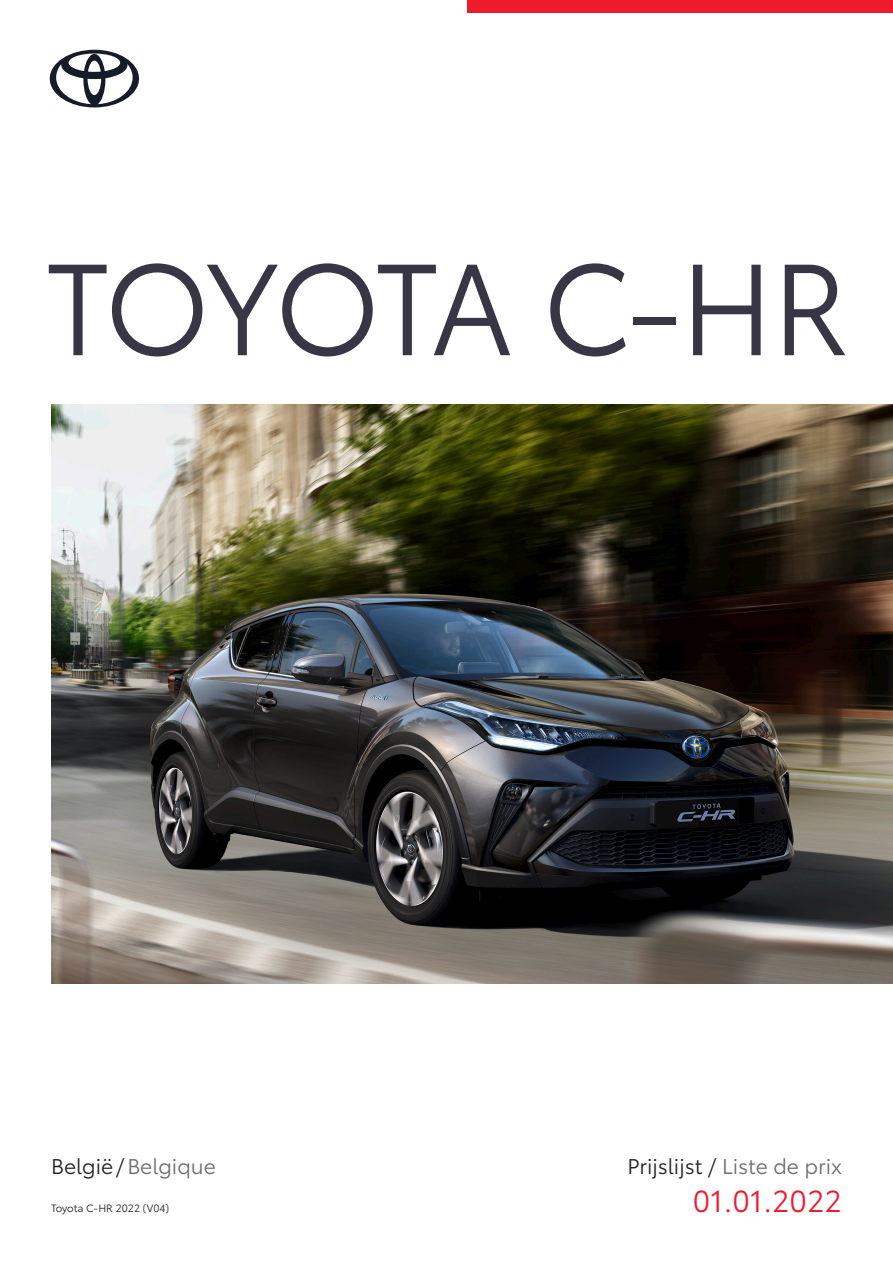
<style>
.page{position:relative;width:893px;height:1263px;background:#fff}
.page>*{position:absolute;margin:0;border:0;box-sizing:border-box;transform-origin:0 0}
.t1{font:127.5px "Toyota Type";letter-spacing:-.04em;color:#383644;scale:.96 1}
.J_BC_MODEL_SIGN_OFF{font:30px "Toyota Type";color:#ee1b2d}
.J_BC_MODEL_SIGN_OFF-2{font:21px "Toyota Type";color:#231f20}
.J_BC_MODEL_SIGN_OFF-3{font:21px "Toyota Type";color:#6c6d70}
.J_BC_MODEL_SIGN_OFF-4{font:10.5px "Toyota Type";color:#231f20}
.s1{color:#231f20}
.s2{color:#6c6d70}
</style>
<div class="page">
<svg style="left:50px;top:50px;width:89px;height:57px"></svg>
<div style="left:468px;top:0;width:425px;height:13px;background:#ee1b2d"></div>
<img style="left:51px;top:405px;width:842px;height:578px">
<p class="t1" style="left:46px;top:215px;width:839px">TOYOTA C-HR</p>
<p class="J_BC_MODEL_SIGN_OFF-3" style="left:51px;top:1151px;width:166px"><span class="s1">België/</span>Belgique</p>
<p class="J_BC_MODEL_SIGN_OFF-4" style="left:51px;top:1200px;width:120px">Toyota C-HR 2022 (V04)</p>
<p class="J_BC_MODEL_SIGN_OFF-2" style="left:628px;top:1151px;width:216px">Prijslijst / <span class="s2">Liste de prix</span></p>
<p class="J_BC_MODEL_SIGN_OFF" style="left:693px;top:1179px;width:151px">01.01.2022</p>
</div>
